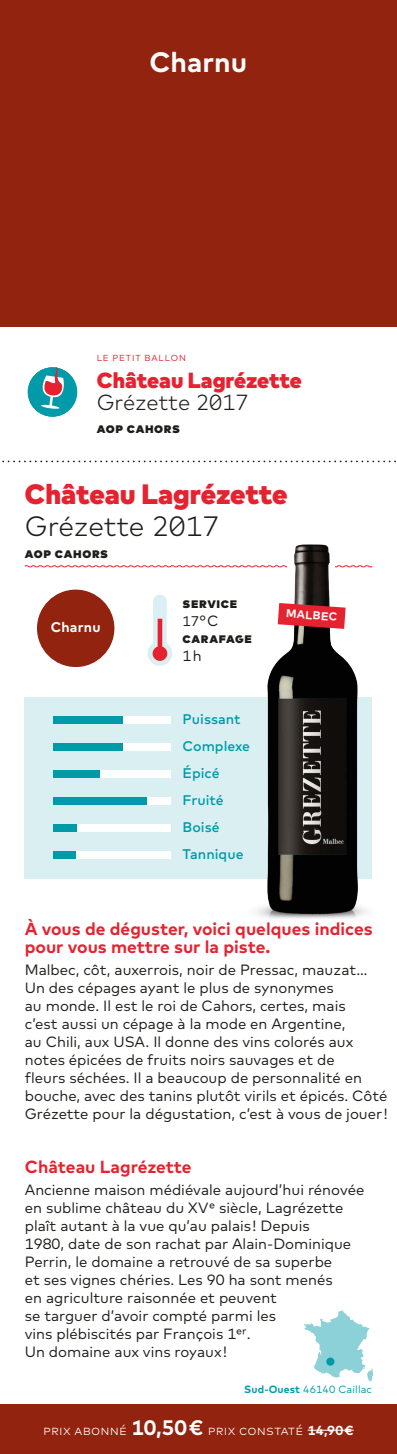
<style>
.page{position:relative;width:397px;height:1454px;background:#fff}
.page>*{position:absolute;margin:0;border:0;box-sizing:border-box;transform-origin:0 0}
.t1{font:900 28px "Mark Pro";letter-spacing:-.005em;color:#e52330}
.t2{font:300 28px "Mark Pro";color:#1d1d1b}
.t3{font:700 28px "Mark Pro";color:#fff}
.t4{font:900 21.88px "Mark Pro";letter-spacing:-.005em;color:#e52330}
.t5{font:300 21.88px "Mark Pro";color:#1d1d1b}
.t6{font:700 17.5px/17.8px "Mark Pro";color:#e52330}
.t7{font:14.88px/18px "Mark Pro";color:#1d1d1b}
.t8{font:500 14px/26.9px "Mark Pro";color:#009aa9}
.t9{font:300 14px "Mark Pro";letter-spacing:.015em;color:#fff}
.t10{font:900 14px "Mark Pro";letter-spacing:.045em;color:#1d1d1b}
.t11{font:700 14px "Mark Pro";letter-spacing:.015em;color:#fff}
.t12{font:14px "Mark Pro";color:#1d1d1b}
.t13{font:700 11.38px "Mark Pro";color:#fff}
.t14{font:10.5px "Mark Pro";letter-spacing:.015em;color:#009aa9}
.t15{font:8.75px "Mark Pro";letter-spacing:.105em;color:#e52330}
.s1{font-size:14.88px}
.s2{font-weight:700}
.s3{font-weight:700;font-size:21px}
.s4{font-weight:700;font-size:13.12px}
</style>
<div class="page">
<div style="left:25px;top:697px;width:347px;height:182px;background:#d9eff2"></div>
<svg style="left:148px;top:594px;width:24px;height:72px"></svg>
<svg style="left:24px;top:565px;width:198px;height:3px"></svg>
<div style="left:0;top:0;width:397px;height:327px;background:#92230e"></div>
<svg style="left:28px;top:367px;width:49px;height:50px"></svg>
<div style="left:0;top:1404px;width:397px;height:49px;background:#92230e"></div>
<div style="left:53px;top:716px;width:23px;height:8px;background:#009aa9"></div>
<div style="left:76px;top:716px;width:24px;height:8px;background:#009aa9"></div>
<div style="left:100px;top:716px;width:24px;height:8px;background:#009aa9"></div>
<div style="left:124px;top:716px;width:23px;height:8px;background:#fff"></div>
<div style="left:147px;top:716px;width:24px;height:8px;background:#fff"></div>
<div style="left:53px;top:743px;width:23px;height:8px;background:#009aa9"></div>
<div style="left:76px;top:743px;width:24px;height:8px;background:#009aa9"></div>
<div style="left:100px;top:743px;width:24px;height:8px;background:#009aa9"></div>
<div style="left:124px;top:743px;width:23px;height:8px;background:#fff"></div>
<div style="left:147px;top:743px;width:24px;height:8px;background:#fff"></div>
<div style="left:53px;top:770px;width:23px;height:8px;background:#009aa9"></div>
<div style="left:76px;top:770px;width:24px;height:8px;background:#009aa9"></div>
<div style="left:100px;top:770px;width:24px;height:8px;background:#fff"></div>
<div style="left:124px;top:770px;width:23px;height:8px;background:#fff"></div>
<div style="left:147px;top:770px;width:24px;height:8px;background:#fff"></div>
<div style="left:53px;top:797px;width:23px;height:8px;background:#009aa9"></div>
<div style="left:76px;top:797px;width:24px;height:8px;background:#009aa9"></div>
<div style="left:100px;top:797px;width:24px;height:8px;background:#009aa9"></div>
<div style="left:124px;top:797px;width:23px;height:8px;background:#009aa9"></div>
<div style="left:147px;top:797px;width:24px;height:8px;background:#fff"></div>
<div style="left:76px;top:824px;width:24px;height:8px;background:#fff"></div>
<div style="left:100px;top:824px;width:24px;height:8px;background:#fff"></div>
<div style="left:124px;top:824px;width:23px;height:8px;background:#fff"></div>
<div style="left:147px;top:824px;width:24px;height:8px;background:#fff"></div>
<div style="left:53px;top:851px;width:23px;height:7px;background:#009aa9"></div>
<div style="left:53px;top:824px;width:23px;height:8px;background:#009aa9"></div>
<div style="left:76px;top:851px;width:24px;height:7px;background:#fff"></div>
<div style="left:100px;top:851px;width:24px;height:7px;background:#fff"></div>
<div style="left:124px;top:851px;width:23px;height:7px;background:#fff"></div>
<div style="left:147px;top:851px;width:24px;height:7px;background:#fff"></div>
<div style="left:37px;top:589px;width:77px;height:78px;background:#92230e;border-radius:50%"></div>
<hr style="left:308px;top:1429px;width:46px;height:1px;background:#fff">
<img style="left:222px;top:544px;width:151px;height:375px">
<svg style="left:2px;top:460px;width:394px;height:2px"></svg>
<svg style="left:304px;top:1310px;width:69px;height:71px"></svg>
<div style="left:326px;top:1357px;width:8px;height:8px;background:#009aa9;border-radius:50%"></div>
<svg style="left:278px;top:603px;width:67px;height:26px;background:#d63842"></svg>
<h1 class="t3" style="left:149px;top:41px;width:99px">Charnu</h1>
<p class="t15" style="left:97px;top:351px;width:91px">LE PETIT BALLON</p>
<h2 class="t4" style="left:97px;top:363px;width:207px">Château Lagrézette</h2>
<h2 class="t5" style="left:97px;top:386px;width:153px">Grézette 2017</h2>
<p class="t10" style="left:97px;top:417px;width:85px">AOP Cahors</p>
<h1 class="t1" style="left:25px;top:473px;width:264px">Château Lagrézette</h1>
<h1 class="t2" style="left:25px;top:505px;width:196px">Grézette 2017</h1>
<p class="t10" style="left:25px;top:542px;width:85px">AOP Cahors</p>
<p class="t11" style="left:51px;top:616px;width:51px">Charnu</p>
<p class="t10" style="left:183px;top:592px;width:56px">service</p>
<p class="t12" style="left:183px;top:610px;width:37px">17<span class="s1">° C</span></p>
<p class="t7" style="left:183px;top:646px;width:21px">1 h</p>
<p class="t10" style="left:183px;top:627px;width:71px">carafage</p>
<p class="t8" style="left:183px;top:704px;width:69px">Puissant<br>Complexe<br>Épicé<br>Fruité<br>Boisé<br>Tannique</p>
<p class="t13" style="left:286px;top:605px;width:53px;rotate:4deg">MALBEC</p>
<p class="t6" style="left:25px;top:918px;width:349px">À vous de déguster, voici quelques indices pour vous mettre sur la piste.</p>
<p class="t7" style="left:25px;top:960px;width:364px">Malbec, côt, auxerrois, noir de Pressac, mauzat… Un des cépages ayant le plus de synonymes<br>au monde. Il est le roi de Cahors, certes, mais<br>c’est aussi un cépage à la mode en Argentine,<br>au Chili, aux USA. Il donne des vins colorés aux notes épicées de fruits noirs sauvages et de<br>fleurs séchées. Il a beaucoup de personnalité en bouche, avec des tanins plutôt virils et épicés. Côté Grézette pour la dégustation, c’est à vous de jouer !</p>
<p class="t6" style="left:25px;top:1156px;width:168px">Château Lagrézette</p>
<p class="t7" style="left:25px;top:1179px;width:341px">Ancienne maison médiévale aujourd’hui rénovée en sublime château du XVe siècle, Lagrézette plaît autant à la vue qu’au palais ! Depuis<br>1980, date de son rachat par Alain-Dominique Perrin, le domaine a retrouvé de sa superbe<br>et ses vignes chéries. Les 90 ha sont menés<br>en agriculture raisonnée et peuvent<br>se targuer d’avoir compté parmi les<br>vins plébiscités par François 1er.<br>Un domaine aux vins royaux !</p>
<p class="t14" style="left:244px;top:1381px;width:129px"><span class="s2">Sud-Ouest</span> 46140 Caillac</p>
<p class="t9" style="left:43px;top:1419px;width:312px">prix abonné <span class="s3">10,50 €</span> prix constaté <span class="s4">14,90 €</span></p>
</div>
